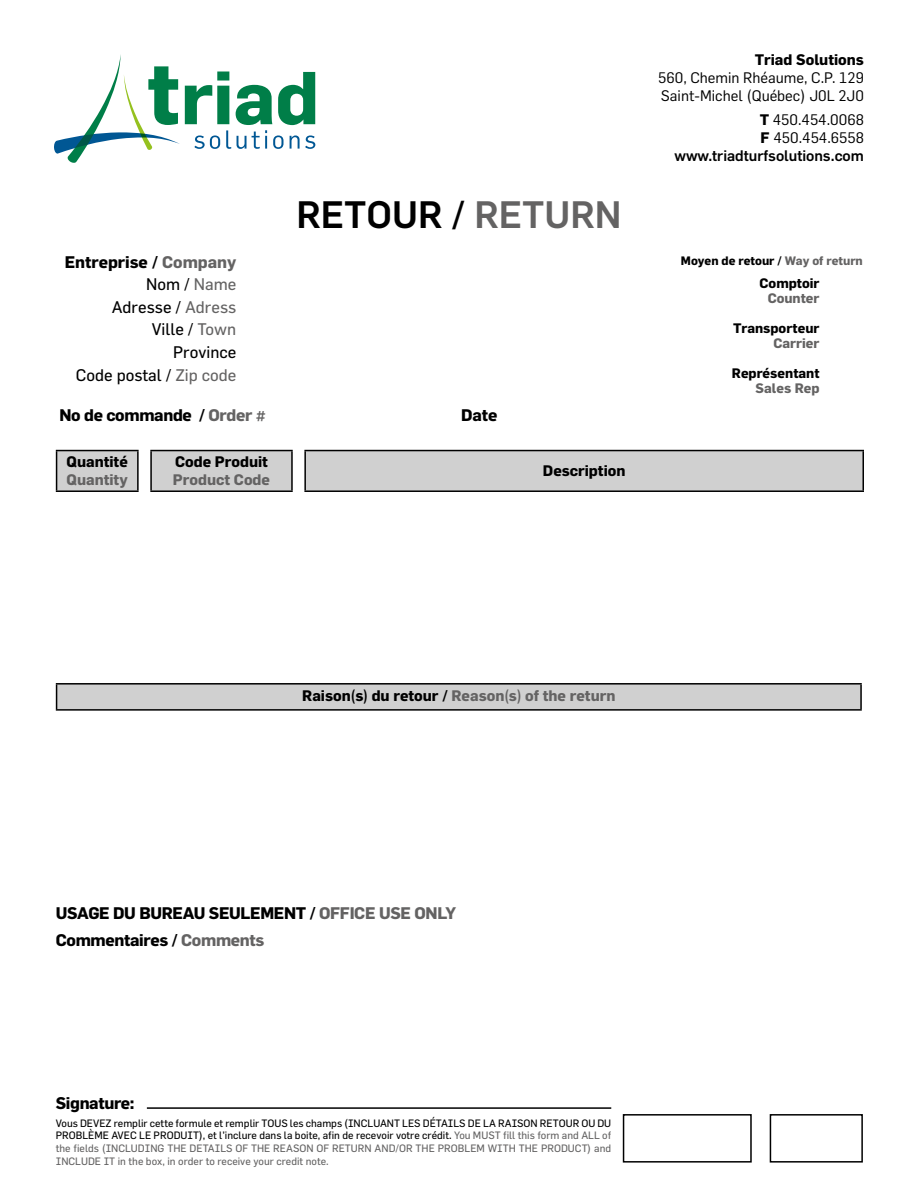
<style>
.page{position:relative;width:918px;height:1188px;background:#fff}
.page>*{position:absolute;margin:0;border:0;box-sizing:border-box;transform-origin:0 0}
.t1{font:500 37.5px "Flama";color:#000}
.t2{font:700 16.5px "Flama";letter-spacing:-.02em;color:#000}
.t3{font:16.5px/22.5px "Flama";color:#000;text-align:right}
.t4{font:700 15px "Flama";color:#646363}
.t5{font:500 15px/18px "Flama";color:#000;text-align:right}
.t6{font:15px/18px "Flama";color:#000}
.t7{font:700 15px "Flama";color:#000}
.t8{font:700 13.5px "Flama";color:#000}
.t9{font:700 13.5px "Flama";color:#646363}
.t10{font:700 12px "Flama";color:#000}
.t11{font:10.5px/12.6px "Flama";color:#000;text-align:justify}
.s1{color:#646363}
.s2{font-weight:700}
.s3{font-weight:400}
.s4{font-weight:700;color:#646363}
.s5{color:#000}
</style>
<div class="page">
<svg style="left:54px;top:55px;width:261px;height:108px"></svg>
<div style="left:305px;top:451px;width:558px;height:40px;background:#d0d0d0"></div>
<hr style="left:304px;top:450px;width:560px;height:1px;background:#000">
<hr style="left:304px;top:451px;width:2px;height:39px;background:#000">
<hr style="left:862px;top:451px;width:2px;height:39px;background:#000">
<hr style="left:304px;top:490px;width:560px;height:2px;background:#000">
<div style="left:151px;top:451px;width:141px;height:40px;background:#d0d0d0"></div>
<hr style="left:150px;top:450px;width:143px;height:1px;background:#000">
<hr style="left:150px;top:451px;width:2px;height:39px;background:#000">
<hr style="left:291px;top:451px;width:2px;height:39px;background:#000">
<hr style="left:150px;top:490px;width:143px;height:2px;background:#000">
<div style="left:57px;top:684px;width:804px;height:26px;background:#d0d0d0"></div>
<hr style="left:56px;top:683px;width:806px;height:2px;background:#000">
<svg style="left:56px;top:685px;width:1px;height:24px"></svg>
<hr style="left:860px;top:685px;width:2px;height:24px;background:#000">
<hr style="left:56px;top:709px;width:806px;height:2px;background:#000">
<div style="left:57px;top:451px;width:81px;height:40px;background:#d0d0d0"></div>
<hr style="left:56px;top:450px;width:83px;height:1px;background:#000">
<hr style="left:56px;top:451px;width:1px;height:39px;background:#000">
<hr style="left:137px;top:451px;width:2px;height:39px;background:#000">
<hr style="left:56px;top:490px;width:83px;height:2px;background:#000">
<hr style="left:147px;top:1107px;width:464px;height:2px;background:#000">
<div style="left:623px;top:1114px;width:129px;height:49px;border:2px solid #000"></div>
<div style="left:770px;top:1114px;width:93px;height:49px;border:2px solid #000"></div>
<h1 class="t1" style="left:296px;top:192px;width:327px">RETOUR / <span class="s1">RETURN</span></h1>
<h3 class="t7" style="left:755px;top:50px;width:111px">Triad Solutions</h3>
<h3 class="t6" style="left:658px;top:68px;width:207px">560, Chemin Rhéaume, C.P. 129<br>Saint-Michel (Québec) J0L 2J0</h3>
<h3 class="t5" style="left:674px;top:111px;width:191px"><span class="s2">T</span> <span class="s3">450.454.0068<br></span><span class="s2">F</span> <span class="s3">450.454.6558 </span>www.triadturfsolutions.com</h3>
<h2 class="t3" style="left:65px;top:250px;width:173px"><span class="s2">Entreprise /</span> <span class="s4">Company<br></span>Nom / <span class="s1">Name<br></span>Adresse / <span class="s1">Adress<br></span>Ville / <span class="s1">Town<br></span>Province<br>Code postal / <span class="s1">Zip code</span></h2>
<p class="t10" style="left:681px;top:253px;width:183px">Moyen de retour / <span class="s1">Way of return</span></p>
<p class="t8" style="left:760px;top:275px;width:61px">Comptoir</p>
<p class="t9" style="left:768px;top:290px;width:53px">Counter</p>
<p class="t8" style="left:733px;top:320px;width:88px">Transporteur</p>
<p class="t9" style="left:774px;top:335px;width:47px">Carrier</p>
<p class="t8" style="left:732px;top:365px;width:89px">Représentant</p>
<p class="t9" style="left:756px;top:380px;width:65px">Sales Rep</p>
<h2 class="t2" style="left:59px;top:405px;width:208px">No de commande / <span class="s1">Order #</span></h2>
<h2 class="t2" style="left:461px;top:405px;width:38px">Date</h2>
<h3 class="t7" style="left:67px;top:453px;width:63px">Quantité</h3>
<h3 class="t4" style="left:67px;top:471px;width:63px">Quantity</h3>
<h3 class="t7" style="left:175px;top:453px;width:94px">Code Produit</h3>
<h3 class="t4" style="left:173px;top:471px;width:99px">Product Code</h3>
<h3 class="t7" style="left:543px;top:462px;width:84px">Description</h3>
<h3 class="t4" style="left:302px;top:686px;width:315px"><span class="s5">Raison(s) du retour /</span> Reason(s) of the return</h3>
<h2 class="t2" style="left:56px;top:903px;width:402px">USAGE DU BUREAU SEULEMENT / <span class="s1">OFFICE USE ONLY</span></h2>
<h2 class="t2" style="left:56px;top:930px;width:210px">Commentaires / <span class="s1">Comments</span></h2>
<h2 class="t2" style="left:56px;top:1093px;width:80px">Signature:</h2>
<p class="t11" style="left:56px;top:1116px;width:557px">Vous DEVEZ remplir cette formule et remplir TOUS les champs (INCLUANT LES DÉTAILS DE LA RAISON RETOUR OU DU PROBLÈME AVEC LE PRODUIT), et l’inclure dans la boite, afin de recevoir votre crédit. <span class="s1">You MUST fill this form and ALL of the fields (INCLUDING THE DETAILS OF THE REASON OF RETURN AND/OR THE PROBLEM WITH THE PRODUCT) and INCLUDE IT in the box, in order to receive your credit note.</span></p>
</div>
